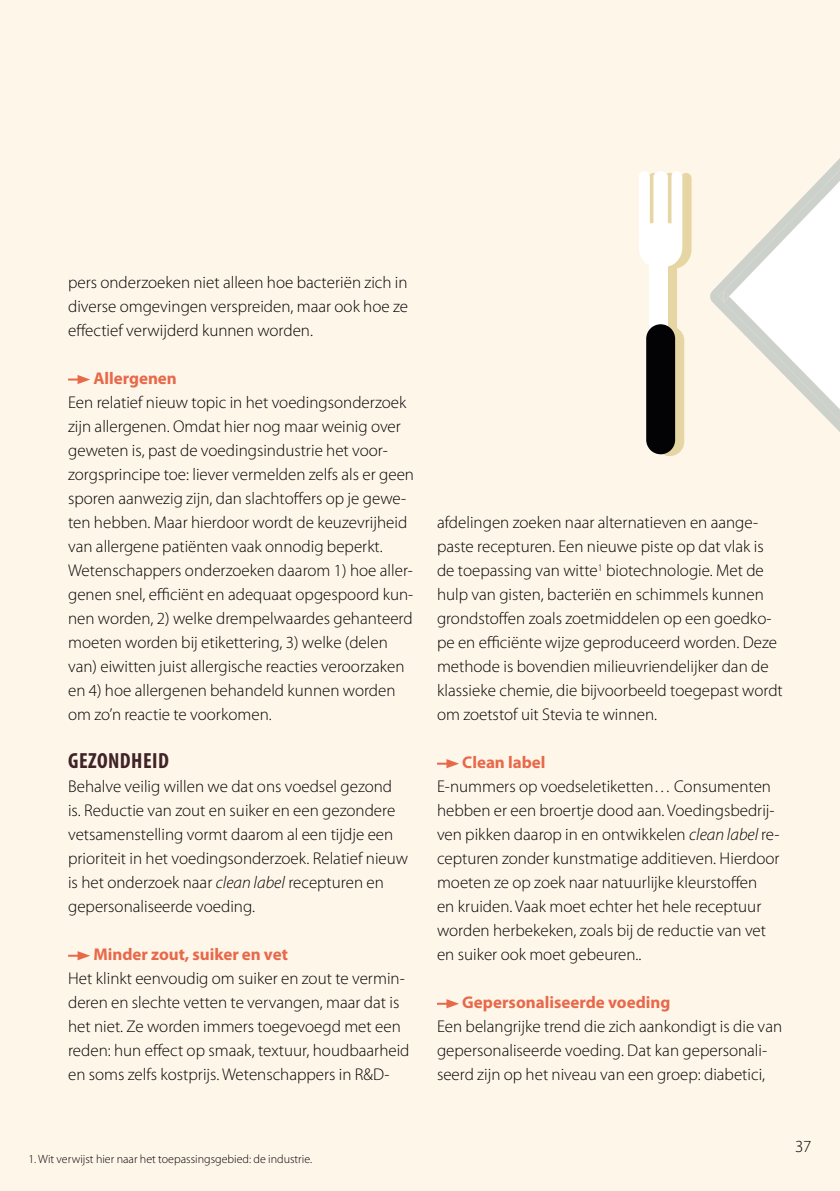
<style>
.page{position:relative;width:840px;height:1191px;background:#fff}
.page>*{position:absolute;margin:0;border:0;box-sizing:border-box;transform-origin:0 0}
.t1{font:700 condensed 22px "Myriad Pro";letter-spacing:.02em;color:#402327}
.t2{font:300 17px/24px "Myriad Pro";color:#000}
.t3{font:700 17px "Myriad Pro";color:#e8684a}
.t4{font:300 12px "Myriad Pro";color:#000}
.s1{font-style:italic}
</style>
<div class="page">
<div style="left:0;top:0;width:839px;height:1191px;background:#fff6ea"></div>
<svg style="left:68px;top:375px;width:22px;height:9px"></svg>
<svg style="left:68px;top:951px;width:22px;height:9px"></svg>
<svg style="left:437px;top:759px;width:22px;height:9px"></svg>
<svg style="left:437px;top:999px;width:22px;height:9px"></svg>
<svg style="left:710px;top:159px;width:129px;height:272px"></svg>
<svg style="left:639px;top:171px;width:52px;height:285px"></svg>
<div style="left:649px;top:263px;width:18px;height:68px;background:#fff"></div>
<div style="left:645px;top:324px;width:29px;height:130px;background:#030305;border-radius:14px"></div>
<p class="t2" style="left:68px;top:270px;width:341px;text-align:justify">pers onderzoeken niet alleen hoe bacteriën zich in diverse omgevingen verspreiden, maar ook hoe ze effectief verwijderd kunnen worden.</p>
<p class="t3" style="left:93px;top:367px;width:85px">Allergenen</p>
<p class="t2" style="left:68px;top:390px;width:347px">Een relatief nieuw topic in het voedingsonderzoek zijn allergenen. Omdat hier nog maar weinig over geweten is, past de voedingsindustrie het voor&shy;zorgsprincipe toe: liever vermelden zelfs als er geen sporen aanwezig zijn, dan slachtoffers op je gewe&shy;ten hebben. Maar hierdoor wordt de keuzevrijheid van allergene patiënten vaak onnodig beperkt.<br>Wetenschappers onderzoeken daarom 1) hoe aller&shy;genen snel, efficiënt en adequaat opgespoord kun&shy;nen worden, 2) welke drempelwaardes gehanteerd moeten worden bij etikettering, 3) welke (delen van) eiwitten juist allergische reacties veroorzaken en 4) hoe allergenen behandeld kunnen worden om zo’n reactie te voorkomen.</p>
<p class="t1" style="left:68px;top:747px;width:102px">GEZONDHEID</p>
<p class="t2" style="left:68px;top:774px;width:341px">Behalve veilig willen we dat ons voedsel gezond is. Reductie van zout en suiker en een gezondere vetsamenstelling vormt daarom al een tijdje een prioriteit in het voedingsonderzoek. Relatief nieuw is het onderzoek naar <span class="s1">clean label</span> recepturen en gepersonaliseerde voeding.</p>
<p class="t3" style="left:93px;top:943px;width:196px">Minder zout, suiker en vet</p>
<p class="t2" style="left:68px;top:966px;width:343px">Het klinkt eenvoudig om suiker en zout te vermin&shy;deren en slechte vetten te vervangen, maar dat is het niet. Ze worden immers toegevoegd met een reden: hun effect op smaak, textuur, houdbaarheid en soms zelfs kostprijs. Wetenschappers in R&amp;D-</p>
<p class="t4" style="left:28px;top:1151px;width:285px">1. Wit verwijst hier naar het toepassingsgebied: de industrie.</p>
<p class="t2" style="left:437px;top:510px;width:347px">afdelingen zoeken naar alternatieven en aange&shy;paste recepturen. Een nieuwe piste op dat vlak is de toepassing van witte<sup>1</sup> biotechnologie. Met de hulp van gisten, bacteriën en schimmels kunnen grondstoffen zoals zoetmiddelen op een goedko&shy;pe en efficiënte wijze geproduceerd worden. Deze methode is bovendien milieuvriendelijker dan de klassieke chemie, die bijvoorbeeld toegepast wordt om zoetstof uit Stevia te winnen.</p>
<p class="t3" style="left:462px;top:751px;width:85px">Clean label</p>
<p class="t2" style="left:437px;top:774px;width:344px">E-nummers op voedseletiketten… Consumenten hebben er een broertje dood aan. Voedingsbedrij&shy;ven pikken daarop in en ontwikkelen <span class="s1">clean label</span> re&shy;cepturen zonder kunstmatige additieven. Hierdoor moeten ze op zoek naar natuurlijke kleurstoffen<br>en kruiden. Vaak moet echter het hele receptuur worden herbekeken, zoals bij de reductie van vet en suiker ook moet gebeuren..</p>
<p class="t3" style="left:462px;top:991px;width:209px">Gepersonaliseerde voeding</p>
<p class="t2" style="left:437px;top:1014px;width:346px">Een belangrijke trend die zich aankondigt is die van gepersonaliseerde voeding. Dat kan gepersonali&shy;seerd zijn op het niveau van een groep: diabetici,</p>
<p class="t2" style="left:794px;top:1134px;width:18px">37</p>
</div>
